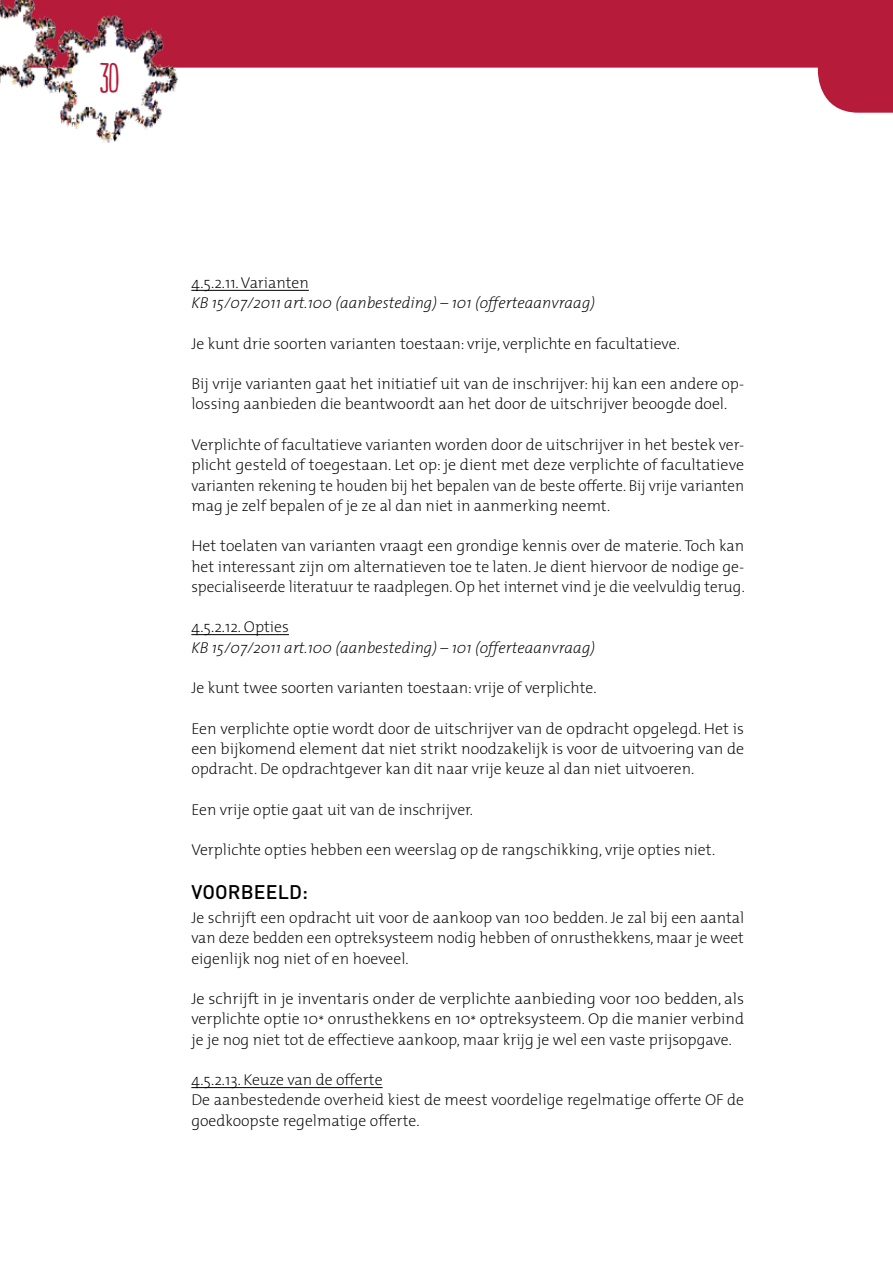
<style>
.page{position:relative;width:893px;height:1263px;background:#fff}
.page>*{position:absolute;margin:0;border:0;box-sizing:border-box;transform-origin:0 0}
.t1{font:700 38.7px "Amarelinha";color:#b61b39}
.t2{font:500 19.5px "DIN Pro";letter-spacing:.01em;color:#000}
.t3{font:200 15.75px/20.2px "The Mix";color:#000;text-align:justify}
.t4{font:200 15.75px/20.2px "The Mix";color:#000;text-align:justify;scale:1.04 1}
.t5{font:italic 200 15.75px "The Mix";color:#000}
</style>
<div class="page">
<svg style="left:818px;top:68px;width:75px;height:45px;background:#bd324d"></svg>
<div style="left:182px;top:0;width:711px;height:68px;background:#b61b39"></div>
<img style="left:0;top:0;width:182px;height:143px">
<hr style="left:191px;top:290px;width:118px;height:1px;background:#000">
<hr style="left:191px;top:634px;width:98px;height:1px;background:#000">
<hr style="left:191px;top:1087px;width:192px;height:1px;background:#000">
<h1 class="t1" style="left:100px;top:56px;width:21px">30</h1>
<p class="t3" style="left:191px;top:272px;width:119px">4.5.2.11. Varianten</p>
<p class="t5" style="left:191px;top:290px;width:405px">KB 15/07/2011 art.100 (aanbesteding) – 101 (offerteaanvraag)</p>
<p class="t3" style="left:191px;top:333px;width:490px">Je kunt drie soorten varianten toestaan: vrije, verplichte en facultatieve.</p>
<p class="t3" style="left:191px;top:373px;width:554px">Bij vrije varianten gaat het initiatief uit van de inschrijver: hij kan een andere op&shy;lossing aanbieden die beantwoordt aan het door de uitschrijver beoogde doel.</p>
<p class="t3" style="left:191px;top:434px;width:554px">Verplichte of facultatieve varianten worden door de uitschrijver in het bestek ver&shy;plicht gesteld of toegestaan. Let op: je dient met deze verplichte of facultatieve varianten rekening te houden bij het bepalen van de beste offerte. Bij vrije varianten mag je zelf bepalen of je ze al dan niet in aanmerking neemt.</p>
<p class="t3" style="left:191px;top:535px;width:555px">Het toelaten van varianten vraagt een grondige kennis over de materie. Toch kan het interessant zijn om alternatieven toe te laten. Je dient hiervoor de nodige ge&shy;specialiseerde literatuur te raadplegen. Op het internet vind je die veelvuldig terug.</p>
<p class="t3" style="left:191px;top:616px;width:99px">4.5.2.12. Opties</p>
<p class="t5" style="left:191px;top:634px;width:405px">KB 15/07/2011 art.100 (aanbesteding) – 101 (offerteaanvraag)</p>
<p class="t3" style="left:191px;top:677px;width:407px">Je kunt twee soorten varianten toestaan: vrije of verplichte.</p>
<p class="t3" style="left:191px;top:717px;width:554px">Een verplichte optie wordt door de uitschrijver van de opdracht opgelegd. Het is een bijkomend element dat niet strikt noodzakelijk is voor de uitvoering van de opdracht. De opdrachtgever kan dit naar vrije keuze al dan niet uitvoeren.</p>
<p class="t3" style="left:191px;top:798px;width:283px">Een vrije optie gaat uit van de inschrijver.</p>
<p class="t3" style="left:191px;top:839px;width:525px">Verplichte opties hebben een weerslag op de rangschikking, vrije opties niet.</p>
<p class="t2" style="left:191px;top:876px;width:75px">VOORBEEL</p>
<p class="t2" style="left:289px;top:876px;width:20px">D:</p>
<p class="t3" style="left:191px;top:907px;width:554px">Je schrijft een opdracht uit voor de aankoop van 100 bedden. Je zal bij een aantal van deze bedden een optreksysteem nodig hebben of onrusthekkens, maar je weet eigenlijk nog niet of en hoeveel.</p>
<p class="t4" style="left:191px;top:988px;width:533px">Je schrijft in je inventaris onder de verplichte aanbieding voor 100 bedden, als verplichte optie 10* onrusthekkens en 10* optreksysteem. Op die manier verbind je je nog niet tot de effectieve aankoop, maar krijg je wel een vaste prijsopgave.</p>
<p class="t3" style="left:191px;top:1069px;width:554px;text-align:left">4.5.2.13. Keuze van de offerte<br>De aanbestedende overheid kiest de meest voordelige regelmatige offerte OF de goedkoopste regelmatige offerte.</p>
</div>
